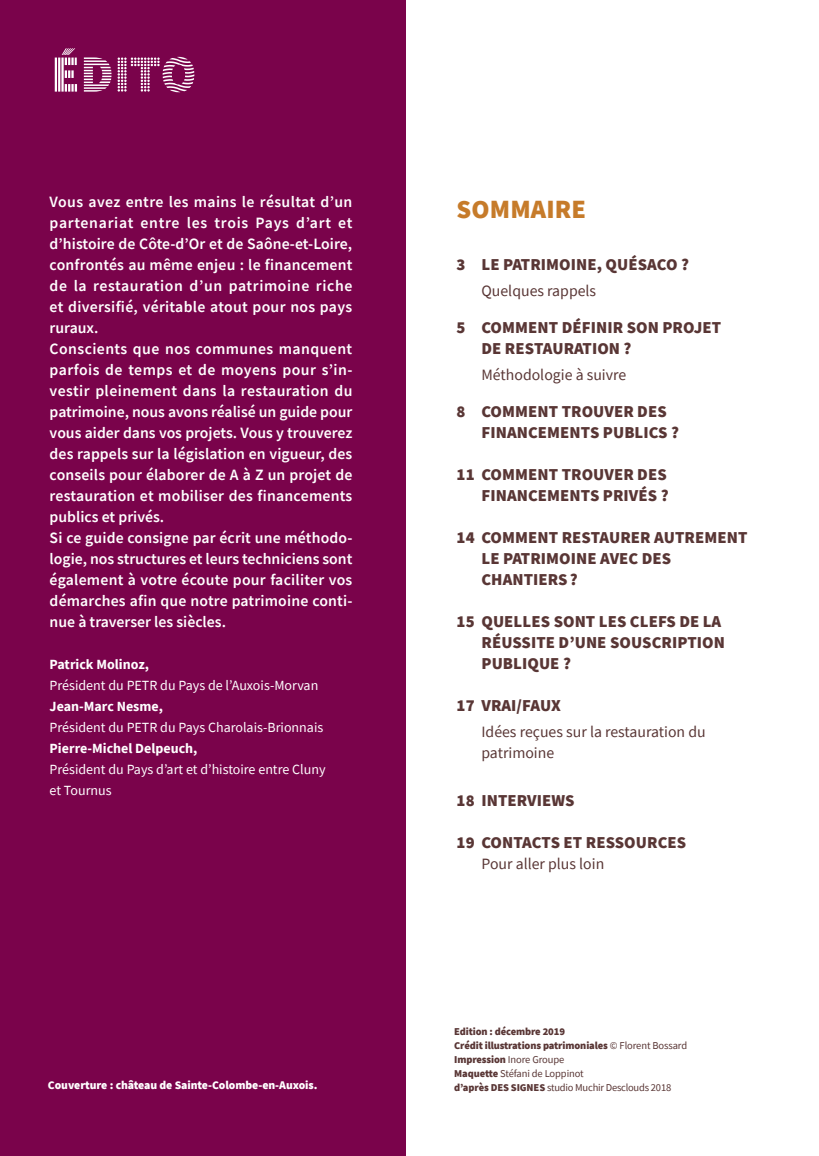
<style>
.page{position:relative;width:819px;height:1156px;background:#fff}
.page>*{position:absolute;margin:0;border:0;box-sizing:border-box;transform-origin:0 0}
.t1{font:900 52.5px "Source Sans Pro DISPLAYV2";color:#fff}
.t2{font:900 26.25px "Source Sans Pro";letter-spacing:.005em;color:#c67b2a}
.t3{font:900 16.62px/21px "Source Sans Pro";letter-spacing:.005em;color:#593635}
.t4{font:600 15.75px/21px "Source Sans Pro";letter-spacing:.01em;color:#fff}
.t5{font:15.75px/21px "Source Sans Pro";color:#593635}
.t6{font:14px/21px "Source Sans Pro";color:#fff}
.t7{font:700 14px "Source Sans Pro";color:#fff}
.t8{font:900 11.72px "Source Sans Pro";letter-spacing:-.005em;color:#fff}
.t9{font:900 10.5px/14px "Source Sans Pro";letter-spacing:-.01em;color:#593635}
.s1{font-weight:400}
</style>
<div class="page">
<div style="left:0;top:0;width:405px;height:1156px;background:#7a034b"></div>
<h1 class="t1" style="left:51px;top:47px;width:147px">ÉDITO</h1>
<p class="t4" style="left:50px;top:191px;width:304px">Vous avez entre les mains le résultat d’un partenariat entre les trois Pays d’art et d’histoire de Côte-d’Or et de Saône-et-Loire, confrontés au même enjeu : le financement de la restauration d’un patrimoine riche et diversifié, véritable atout pour nos pays ruraux.<br>Conscients que nos communes manquent parfois de temps et de moyens pour s’in&shy;vestir pleinement dans la restauration du patrimoine, nous avons réalisé un guide pour vous aider dans vos projets. Vous y trouverez des rappels sur la législation en vigueur, des conseils pour élaborer de A à Z un projet de restauration et mobiliser des financements publics et privés.<br>Si ce guide consigne par écrit une méthodo&shy;logie, nos structures et leurs techniciens sont également à votre écoute pour faciliter vos démarches afin que notre patrimoine conti&shy;nue à traverser les siècles.</p>
<p class="t7" style="left:50px;top:655px;width:101px">Patrick Molinoz,</p>
<p class="t6" style="left:50px;top:675px;width:270px">Président du PETR du Pays de l’Auxois-Morvan</p>
<p class="t7" style="left:50px;top:697px;width:115px">Jean-Marc Nesme,</p>
<p class="t6" style="left:50px;top:717px;width:275px">Président du PETR du Pays Charolais-Brionnais</p>
<p class="t7" style="left:50px;top:739px;width:149px">Pierre-Michel Delpeuch,</p>
<p class="t6" style="left:50px;top:759px;width:277px">Président du Pays d’art et d’histoire entre Cluny et Tournus</p>
<p class="t8" style="left:48px;top:1077px;width:271px">Couverture : château de Sainte-Colombe-en-Auxois.</p>
<h2 class="t2" style="left:456px;top:191px;width:131px">SOMMAIRE</h2>
<p class="t3" style="left:456px;top:254px;width:234px">3 LE PATRIMOINE, QUÉSACO ?</p>
<p class="t5" style="left:481px;top:280px;width:116px">Quelques rappels</p>
<p class="t3" style="left:481px;top:317px;width:241px;text-indent:-25px">5 COMMENT DÉFINIR SON PROJET<br>DE RESTAURATION ?</p>
<p class="t5" style="left:481px;top:364px;width:146px">Méthodologie à suivre</p>
<p class="t3" style="left:481px;top:401px;width:199px;text-indent:-25px">8 COMMENT TROUVER DES<br>FINANCEMENTS PUBLICS ?</p>
<p class="t3" style="left:456px;top:464px;width:213px;text-align:right">11 COMMENT TROUVER DES<br>FINANCEMENTS PRIVÉS ?</p>
<p class="t3" style="left:481px;top:527px;width:267px;text-indent:-25px">14 COMMENT RESTAURER AUTREMENT<br>LE PATRIMOINE AVEC DES<br>CHANTIERS?</p>
<p class="t3" style="left:481px;top:611px;width:245px;text-indent:-25px">15 QUELLES SONT LES CLEFS DE LA<br>RÉUSSITE D’UNE SOUSCRIPTION<br>PUBLIQUE ?</p>
<p class="t3" style="left:456px;top:695px;width:106px">17 VRAI/FAUX</p>
<p class="t5" style="left:481px;top:721px;width:226px">Idées reçues sur la restauration du patrimoine</p>
<p class="t3" style="left:456px;top:789px;width:119px">18 INTERVIEWS</p>
<p class="t3" style="left:456px;top:831px;width:231px">19 CONTACTS ET RESSOURCES</p>
<p class="t5" style="left:481px;top:853px;width:124px">Pour aller plus loin</p>
<p class="t9" style="left:454px;top:1025px;width:234px">Edition : décembre 2019<br>Crédit illustrations patrimoniales <span class="s1">© Florent Bossard </span>Impression <span class="s1">Inore Groupe<br></span>Maquette <span class="s1">Stéfani de Loppinot<br></span>d’après DES SIGNES <span class="s1">studio Muchir Desclouds 2018</span></p>
</div>
